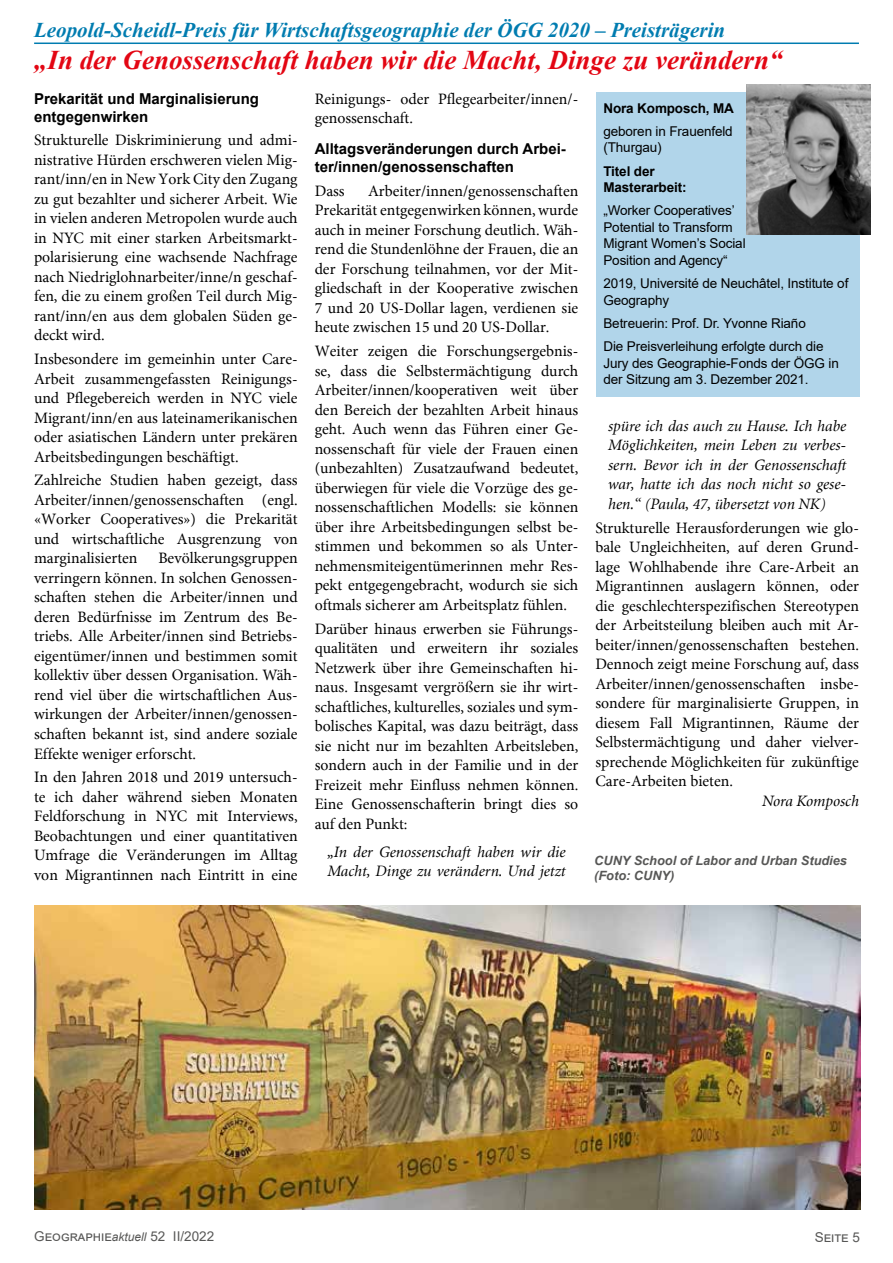
<style>
.page{position:relative;width:893px;height:1263px;background:#fff}
.page>*{position:absolute;margin:0;border:0;box-sizing:border-box;transform-origin:0 0}
.t1{font:italic 700 27px "Times New Roman";color:#e30613}
.t2{font:italic 700 21px "Times New Roman";color:#007cb0}
.t3{font:15.75px/19.5px "Minion";color:#000;text-align:justify}
.t4{font:italic 15.75px/19.5px "Minion";color:#000}
.t5{font:700 15px/18px "Arial";color:#000}
.t6{font:13.5px/16.5px "Arial";letter-spacing:-.01em;color:#000}
.t7{font:700 13.5px/16.5px "Arial";letter-spacing:-.01em;color:#000}
.t8{font:13.5px "Arial";color:#575756}
.t9{font:italic 700 12.75px/15px "Arial";color:#575756}
.s1{font-style:italic;font-size:12px}
</style>
<div class="page">
<hr style="left:34px;top:43px;width:825px;height:1px;background:#007cb0">
<div style="left:596px;top:93px;width:264px;height:304px;background:#b1d5ea"></div>
<img style="left:746px;top:84px;width:124px;height:150px">
<img style="left:34px;top:905px;width:826px;height:305px">
<h2 class="t2" style="left:34px;top:15px;width:693px">Leopold-Scheidl-Preis für Wirtschaftsgeographie der ÖGG 2020 – Preisträgerin</h2>
<h1 class="t1" style="left:34px;top:41px;width:750px">„In der Genossenschaft haben wir die Macht, Dinge zu verändern“</h1>
<p class="t5" style="left:34px;top:90px;width:227px">Prekarität und Marginalisierung entgegenwirken</p>
<p class="t3" style="left:34px;top:130px;width:265px">Strukturelle Diskriminierung und admi&shy;nistrative Hürden erschweren vielen Mig&shy;rant/inn/en in New York City den Zugang zu gut bezahlter und sicherer Arbeit. Wie in vielen anderen Metropolen wurde auch in NYC mit einer starken Arbeitsmarkt&shy;polarisierung eine wachsende Nachfrage nach Niedriglohnarbeiter/inne/n geschaf&shy;fen, die zu einem großen Teil durch Mig&shy;rant/inn/en aus dem globalen Süden ge&shy;deckt wird.</p>
<p class="t3" style="left:34px;top:349px;width:265px">Insbesondere im gemeinhin unter Care-Arbeit zusammengefassten Reinigungs&shy;und Pflegebereich werden in NYC viele Migrant/inn/en aus lateinamerikanischen oder asiatischen Ländern unter prekären Arbeitsbedingungen beschäftigt.</p>
<p class="t3" style="left:34px;top:470px;width:265px">Zahlreiche Studien haben gezeigt, dass Arbeiter/innen/genossenschaften (engl. «Worker Cooperatives») die Prekarität und wirtschaftliche Ausgrenzung von marginalisierten</p>
<p class="t3" style="left:315px;top:89px;width:265px">Reinigungs- oder Pflegearbeiter/innen/- genossenschaft.</p>
<p class="t5" style="left:315px;top:140px;width:253px">Alltagsveränderungen durch Arbei&shy;ter/innen/genossenschaften</p>
<p class="t3" style="left:315px;top:181px;width:32px">Dass</p>
<p class="t7" style="left:603px;top:100px;width:132px">Nora Komposch, MA</p>
<p class="t6" style="left:603px;top:123px;width:131px">geboren in Frauenfeld (Thurgau)</p>
<p class="t7" style="left:603px;top:163px;width:85px">Titel der<br>Masterarbeit:</p>
<p class="t6" style="left:603px;top:202px;width:144px">„Worker Cooperatives’<br>Potential to Transform<br>Migrant Women’s Social<br>Position and Agency“</p>
<p class="t6" style="left:603px;top:275px;width:246px">2019, Université de Neuchâtel, Institute of<br>Geography</p>
<p class="t6" style="left:603px;top:312px;width:222px;line-height:23.2px">Betreuerin: Prof. Dr. Yvonne Riaño<br>Die Preisverleihung erfolgte durch die</p>
<p class="t6" style="left:603px;top:355px;width:237px">Jury des Geographie-Fonds der ÖGG in der Sitzung am 3. Dezember 2021.</p>
<p class="t3" style="left:315px;top:181px;width:265px;text-indent:53px">Arbeiter/innen/genossenschaften Prekarität entgegenwirken können, wurde auch in meiner Forschung deutlich. Wäh&shy;rend die Stundenlöhne der Frauen, die an der Forschung teilnahmen, vor der Mit&shy;gliedschaft in der Kooperative zwischen 7 und 20 US-Dollar lagen, verdienen sie heute zwischen 15 und 20 US-Dollar.</p>
<p class="t3" style="left:315px;top:341px;width:265px">Weiter zeigen die Forschungsergebnis&shy;se, dass die Selbstermächtigung durch Arbeiter/innen/kooperativen weit über den Bereich der bezahlten Arbeit hinaus geht. Auch wenn das Führen einer Ge&shy;nossenschaft für viele der Frauen einen (unbezahlten) Zusatzaufwand bedeutet, überwiegen für viele die Vorzüge des ge&shy;nossenschaftlichen Modells: sie können über ihre Arbeitsbedingungen selbst be&shy;stimmen und bekommen so als Unter&shy;nehmensmiteigentümerinnen mehr Res&shy;pekt entgegengebracht, wodurch sie sich oftmals sicherer am Arbeitsplatz fühlen.</p>
<p class="t3" style="left:315px;top:618px;width:265px">Darüber hinaus erwerben sie Führungs&shy;qualitäten und erweitern ihr soziales Netzwerk über ihre Gemeinschaften hi&shy;naus. Insgesamt vergrößern sie ihr wirt&shy;schaftliches, kulturelles, soziales und sym&shy;bolisches Kapital, was dazu beiträgt, dass sie nicht nur im bezahlten Arbeitsleben, sondern auch in der Familie und in der Freizeit mehr Einfluss nehmen können.<br>Eine Genossenschafterin bringt dies so auf den Punkt:</p>
<p class="t4" style="left:327px;top:842px;width:240px">„In der Genossenschaft haben wir die<br>Macht, Dinge zu verändern. Und jetzt</p>
<p class="t4" style="left:608px;top:417px;width:240px;text-align:justify">spüre ich das auch zu Hause. Ich habe Möglichkeiten, mein Leben zu verbes&shy;sern. Bevor ich in der Genossenschaft war, hatte ich das noch nicht so gese&shy;hen.“ (Paula, 47, übersetzt von NK)</p>
<p class="t3" style="left:595px;top:518px;width:265px">Strukturelle Herausforderungen wie glo&shy;bale Ungleichheiten, auf deren Grund&shy;lage Wohlhabende ihre Care-Arbeit an Migrantinnen auslagern können, oder die geschlechterspezifischen Stereotypen der Arbeitsteilung bleiben auch mit Ar&shy;beiter/innen/genossenschaften bestehen.<br>Dennoch zeigt meine Forschung auf, dass Arbeiter/innen/genossenschaften insbe&shy;sondere für marginalisierte Gruppen, in diesem Fall Migrantinnen, Räume der Selbstermächtigung und daher vielver&shy;sprechende Möglichkeiten für zukünftige Care-Arbeiten bieten.</p>
<p class="t4" style="left:762px;top:791px;width:98px">Nora Komposch</p>
<p class="t3" style="left:34px;top:548px;width:265px;text-indent:124px">Bevölkerungsgruppen verringern können. In solchen Genossen&shy;schaften stehen die Arbeiter/innen und deren Bedürfnisse im Zentrum des Be&shy;triebs. Alle Arbeiter/innen sind Betriebs&shy;eigentümer/innen und bestimmen somit kollektiv über dessen Organisation. Wäh&shy;rend viel über die wirtschaftlichen Aus&shy;wirkungen der Arbeiter/innen/genossen&shy;schaften bekannt ist, sind andere soziale Effekte weniger erforscht.</p>
<p class="t3" style="left:34px;top:767px;width:265px">In den Jahren 2018 und 2019 untersuch&shy;te ich daher während sieben Monaten Feldforschung in NYC mit Interviews, Beobachtungen und einer quantitativen Umfrage die Veränderungen im Alltag von Migrantinnen nach Eintritt in eine</p>
<p class="t9" style="left:594px;top:853px;width:254px">CUNY School of Labor and Urban Studies (Foto: CUNY)</p>
<p class="t8" style="left:34px;top:1227px;width:181px">Geographie<span class="s1">aktuell</span> 52 II/2022</p>
<p class="t8" style="left:815px;top:1228px;width:47px">Seite 5</p>
</div>
